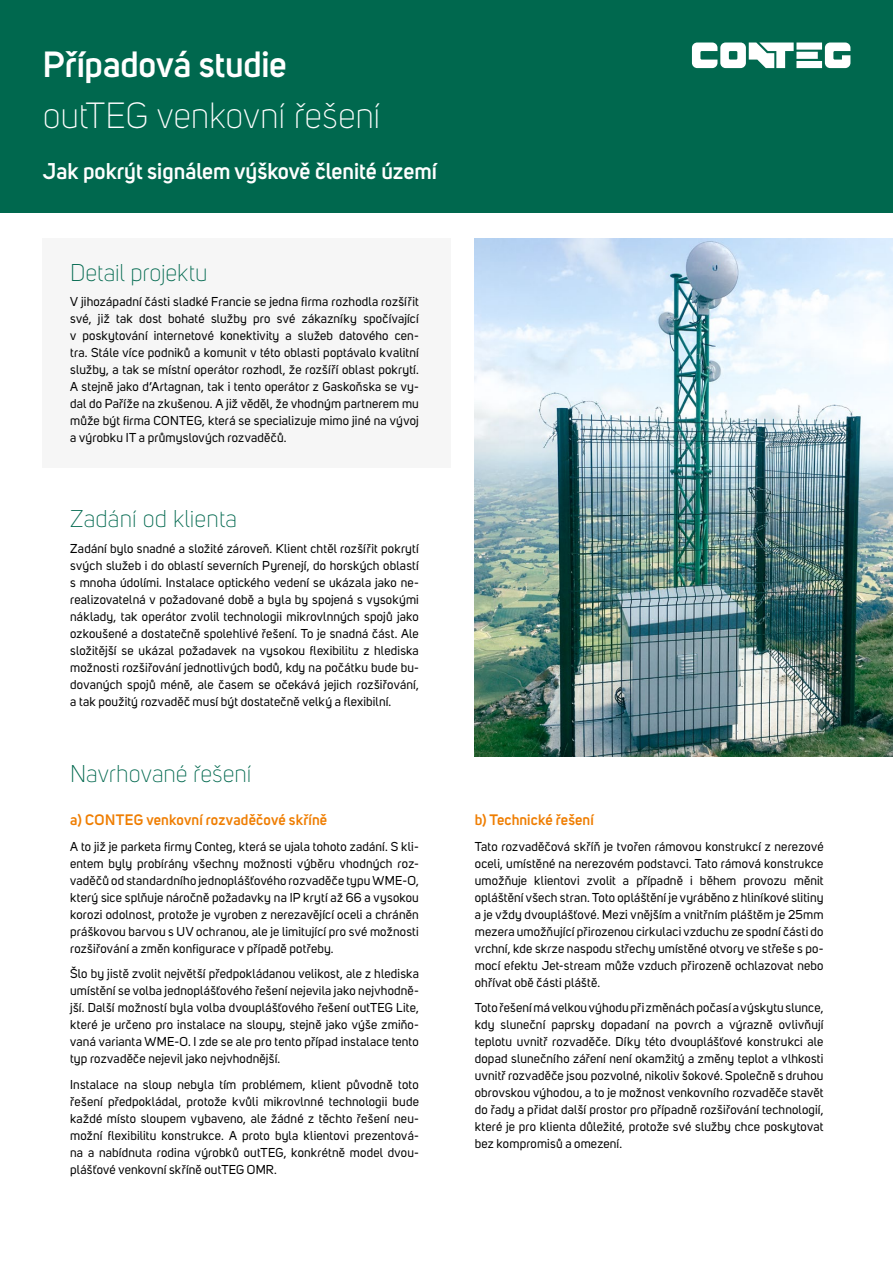
<style>
.page{position:relative;width:893px;height:1263px;background:#fff}
.page>*{position:absolute;margin:0;border:0;box-sizing:border-box;transform-origin:0 0}
.t1{font:300 36px "Uni Sans";letter-spacing:-.005em;color:#fff}
.t2{font:600 36px "Uni Sans";letter-spacing:-.005em;color:#fff}
.t3{font:300 24px "Uni Sans";letter-spacing:.005em;color:#00684e}
.t4{font:600 22.5px "Uni Sans";color:#fff}
.t5{font:600 15px "Uni Sans";letter-spacing:.01em;color:#ef7d00}
.t6{font:12.75px/17px "Uni Sans";letter-spacing:.015em;color:#000;text-align:justify}
</style>
<div class="page">
<div style="left:0;top:0;width:893px;height:213px;background:#00684e"></div>
<svg style="left:692px;top:43px;width:158px;height:25px"></svg>
<div style="left:43px;top:238px;width:408px;height:230px;background:#f6f6f6"></div>
<img style="left:475px;top:238px;width:418px;height:519px">
<h1 class="t2" style="left:43px;top:43px;width:245px">Případová studie</h1>
<h1 class="t1" style="left:43px;top:94px;width:339px">outTEG venkovní řešení</h1>
<h3 class="t4" style="left:43px;top:157px;width:396px">Jak pokrýt signálem výškově členité území</h3>
<h2 class="t3" style="left:70px;top:259px;width:139px">Detail projektu</h2>
<p class="t6" style="left:70px;top:293px;width:350px">V jihozápadní části sladké Francie se jedna firma rozhodla rozšířit své, již tak dost bohaté služby pro své zákazníky spočívající v poskytování internetové konektivity a služeb datového cen&shy;tra. Stále více podniků a komunit v této oblasti poptávalo kvalitní služby, a tak se místní operátor rozhodl, že rozšíří oblast pokrytí.<br>A stejně jako d’Artagnan, tak i tento operátor z Gaskoňska se vy&shy;dal do Paříže na zkušenou. A již věděl, že vhodným partnerem mu může být firma CONTEG, která se specializuje mimo jiné na vývoj a výrobku IT a průmyslových rozvaděčů.</p>
<h2 class="t3" style="left:70px;top:505px;width:168px">Zadání od klienta</h2>
<p class="t6" style="left:70px;top:540px;width:350px">Zadání bylo snadné a složité zároveň. Klient chtěl rozšířit pokrytí svých služeb i do oblastí severních Pyrenejí, do horských oblastí s mnoha údolími. Instalace optického vedení se ukázala jako ne&shy;realizovatelná v požadované době a byla by spojená s vysokými náklady, tak operátor zvolil technologii mikrovlnných spojů jako ozkoušené a dostatečně spolehlivé řešení. To je snadná část. Ale složitější se ukázal požadavek na vysokou flexibilitu z hlediska možnosti rozšiřování jednotlivých bodů, kdy na počátku bude bu&shy;dovaných spojů méně, ale časem se očekává jejich rozšiřování, a tak použitý rozvaděč musí být dostatečně velký a flexibilní.</p>
<h2 class="t3" style="left:70px;top:760px;width:183px">Navrhované řešení</h2>
<p class="t5" style="left:70px;top:811px;width:259px">a) CONTEG venkovní rozvaděčové skříně</p>
<p class="t6" style="left:70px;top:838px;width:350px">A to již je parketa firmy Conteg, která se ujala tohoto zadání. S kli&shy;entem byly probírány všechny možnosti výběru vhodných roz&shy;vaděčů od standardního jednoplášťového rozvaděče typu WME-O, který sice splňuje náročně požadavky na IP krytí až 66 a vysokou korozi odolnost, protože je vyroben z nerezavějící oceli a chráněn práškovou barvou s UV ochranou, ale je limitující pro své možnosti rozšiřování a změn konfigurace v případě potřeby.</p>
<p class="t6" style="left:70px;top:965px;width:350px">Šlo by jistě zvolit největší předpokládanou velikost, ale z hlediska umístění se volba jednoplášťového řešení nejevila jako nejvhodně&shy;jší. Další možností byla volba dvouplášťového řešení outTEG Lite, které je určeno pro instalace na sloupy, stejně jako výše zmiňo&shy;vaná varianta WME-O. I zde se ale pro tento případ instalace tento typ rozvaděče nejevil jako nejvhodnější.</p>
<p class="t6" style="left:70px;top:1076px;width:350px">Instalace na sloup nebyla tím problémem, klient původně toto řešení předpokládal, protože kvůli mikrovlnné technologii bude každé místo sloupem vybaveno, ale žádné z těchto řešení neu&shy;možní flexibilitu konstrukce. A proto byla klientovi prezentová&shy;na a nabídnuta rodina výrobků outTEG, konkrétně model dvou&shy;plášťové venkovní skříně outTEG OMR.</p>
<p class="t5" style="left:475px;top:811px;width:121px">b) Technické řešení</p>
<p class="t6" style="left:475px;top:838px;width:350px">Tato rozvaděčová skříň je tvořen rámovou konstrukcí z nerezové oceli, umístěné na nerezovém podstavci. Tato rámová konstrukce umožňuje klientovi zvolit a případně i během provozu měnit opláštění všech stran. Toto opláštění je vyráběno z hliníkové slitiny a je vždy dvouplášťové. Mezi vnějším a vnitřním pláštěm je 25mm mezera umožňující přirozenou cirkulaci vzduchu ze spodní části do vrchní, kde skrze naspodu střechy umístěné otvory ve střeše s po&shy;mocí efektu Jet-stream může vzduch přirozeně ochlazovat nebo ohřívat obě části pláště.</p>
<p class="t6" style="left:475px;top:999px;width:350px">Toto řešení má velkou výhodu při změnách počasí a výskytu slunce, kdy sluneční paprsky dopadaní na povrch a výrazně ovlivňují teplotu uvnitř rozvaděče. Díky této dvouplášťové konstrukci ale dopad slunečního záření není okamžitý a změny teplot a vlhkosti uvnitř rozvaděče jsou pozvolné, nikoliv šokové. Společně s druhou obrovskou výhodou, a to je možnost venkovního rozvaděče stavět do řady a přidat další prostor pro případně rozšiřování technologií, které je pro klienta důležité, protože své služby chce poskytovat bez kompromisů a omezení.</p>
</div>
